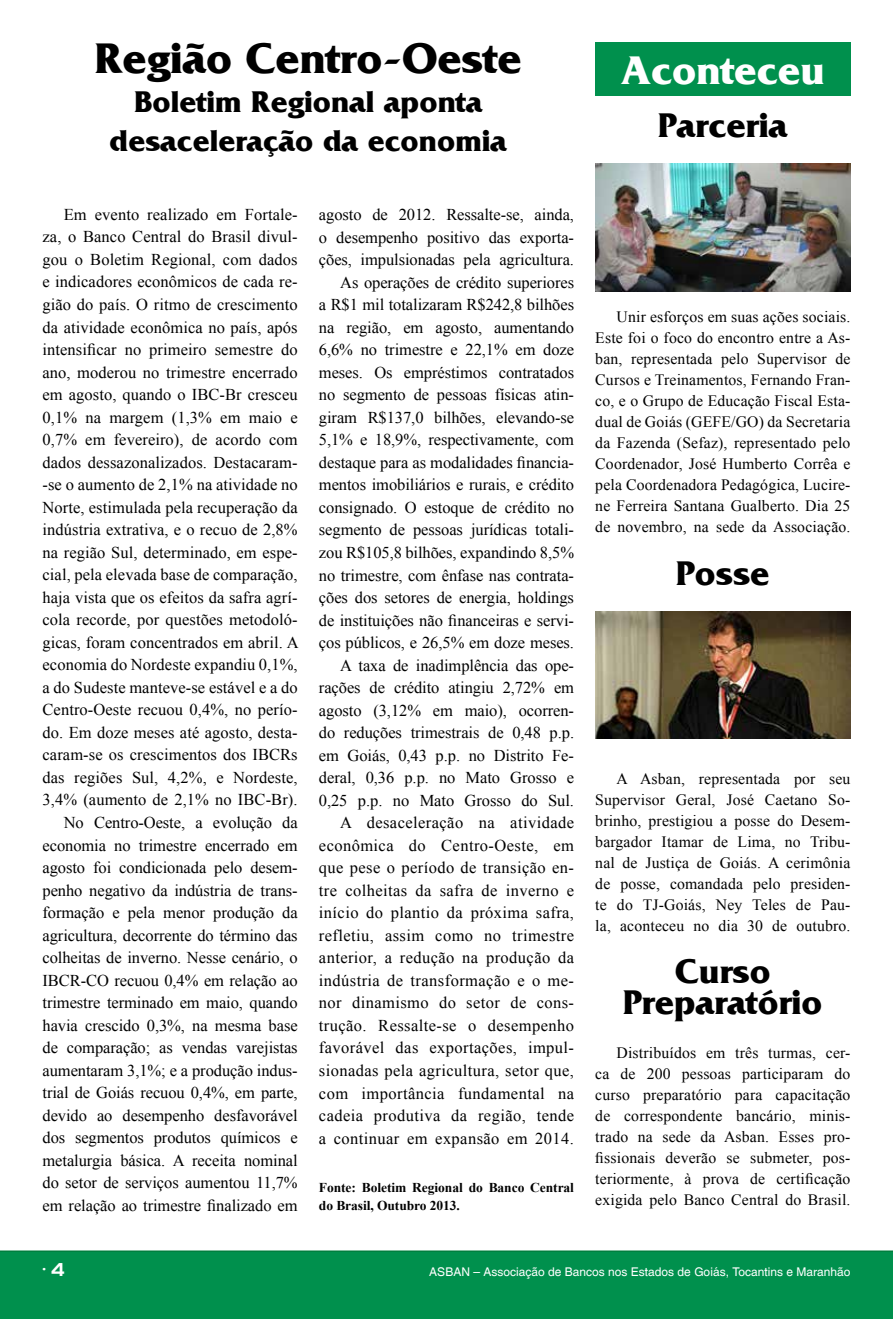
<style>
.page{position:relative;width:893px;height:1319px;background:#fff}
.page>*{position:absolute;margin:0;border:0;box-sizing:border-box;transform-origin:0 0}
.t1{font:700 45px "France";color:#000}
.t2{font:700 42px "France";color:#fff}
.t3{font:700 36px/31.5px "France";color:#000;text-align:center}
.t4{font:700 31.5px/39px "France";color:#000;text-align:center}
.t5{font:18px "Aero Regular SWFTE";color:#fff}
.t6{font:16.5px/22.5px "Times New Roman";letter-spacing:-.005em;color:#000;text-align:right}
.t7{font:15.75px/21px "Times New Roman";letter-spacing:.01em;color:#000;text-align:justify}
.t8{font:700 13.5px/18px "Times New Roman";letter-spacing:-.005em;color:#000}
.t9{font:12px "Switzerland Plain";color:#fff}
</style>
<div class="page">
<div style="left:0;top:1250px;width:893px;height:68px;background:#00904d"></div>
<hr style="left:0;top:1250px;width:893px;height:1px;background:#007f3e">
<div style="left:595px;top:43px;width:255px;height:53px;background:#00904d"></div>
<img style="left:595px;top:611px;width:255px;height:127px">
<img style="left:595px;top:164px;width:255px;height:127px">
<h1 class="t1" style="left:95px;top:33px;width:429px">Região Centro-Oeste</h1>
<h3 class="t4" style="left:110px;top:82px;width:399px">Boletim Regional aponta desaceleração da economia</h3>
<p class="t6" style="left:43px;top:203px;width:258px">Em evento realizado em Fortale&shy;za, o Banco Central do Brasil divul&shy;gou o Boletim Regional, com dados e indicadores econômicos de cada re&shy;gião do país. O ritmo de crescimento da atividade econômica no país, após intensificar no primeiro semestre do ano, moderou no trimestre encerrado em agosto, quando o IBC-Br cresceu 0,1% na margem (1,3% em maio e 0,7% em fevereiro), de acordo com dados dessazonalizados. Destacaram--se o aumento de 2,1% na atividade no Norte, estimulada pela recuperação da indústria extrativa, e o recuo de 2,8% na região Sul, determinado, em espe&shy;cial, pela elevada base de comparação, haja vista que os efeitos da safra agrí&shy;cola recorde, por questões metodoló&shy;gicas, foram concentrados em abril. A economia do Nordeste expandiu 0,1%, a do Sudeste manteve-se estável e a do Centro-Oeste recuou 0,4%, no perío&shy;do. Em doze meses até agosto, desta&shy;caram-se os crescimentos dos IBCRs das regiões Sul, 4,2%, e Nordeste, 3,4% (aumento de 2,1% no IBC-Br).<br>No Centro-Oeste, a evolução da economia no trimestre encerrado em agosto foi condicionada pelo desem&shy;penho negativo da indústria de trans&shy;formação e pela menor produção da agricultura, decorrente do término das colheitas de inverno. Nesse cenário, o IBCR-CO recuou 0,4% em relação ao trimestre terminado em maio, quando havia crescido 0,3%, na mesma base de comparação; as vendas varejistas aumentaram 3,1%; e a produção indus&shy;trial de Goiás recuou 0,4%, em parte, devido ao desempenho desfavorável dos segmentos produtos químicos e metalurgia básica. A receita nominal do setor de serviços aumentou 11,7% em relação ao trimestre finalizado em</p>
<p class="t6" style="left:319px;top:203px;width:257px">agosto de 2012. Ressalte-se, ainda, o desempenho positivo das exporta&shy;ções, impulsionadas pela agricultura.<br>As operações de crédito superiores<br>a R$1 mil totalizaram R$242,8 bilhões na região, em agosto, aumentando 6,6% no trimestre e 22,1% em doze meses. Os empréstimos contratados no segmento de pessoas físicas atin&shy;giram R$137,0 bilhões, elevando-se 5,1% e 18,9%, respectivamente, com destaque para as modalidades financia&shy;mentos imobiliários e rurais, e crédito consignado. O estoque de crédito no segmento de pessoas jurídicas totali&shy;zou R$105,8 bilhões, expandindo 8,5% no trimestre, com ênfase nas contrata&shy;ções dos setores de energia, holdings de instituições não financeiras e servi&shy;ços públicos, e 26,5% em doze meses.<br>A taxa de inadimplência das ope&shy;rações de crédito atingiu 2,72% em agosto (3,12% em maio), ocorren&shy;do reduções trimestrais de 0,48 p.p. em Goiás, 0,43 p.p. no Distrito Fe&shy;deral, 0,36 p.p. no Mato Grosso e 0,25 p.p. no Mato Grosso do Sul.<br>A desaceleração na atividade econômica do Centro-Oeste, em que pese o período de transição en&shy;tre colheitas da safra de inverno e início do plantio da próxima safra, refletiu, assim como no trimestre anterior, a redução na produção da indústria de transformação e o me&shy;nor dinamismo do setor de cons&shy;trução. Ressalte-se o desempenho favorável das exportações, impul&shy;sionadas pela agricultura, setor que, com importância fundamental na cadeia produtiva da região, tende a continuar em expansão em 2014.</p>
<p class="t8" style="left:319px;top:1178px;width:257px">Fonte: Boletim Regional do Banco Central do Brasil, Outubro 2013.</p>
<h2 class="t2" style="left:621px;top:46px;width:206px">Aconteceu</h2>
<h3 class="t3" style="left:658px;top:109px;width:131px">Parceria</h3>
<p class="t7" style="left:595px;top:305px;width:257px;text-indent:21px">Unir esforços em suas ações sociais.<br>Este foi o foco do encontro entre a As&shy;ban, representada pelo Supervisor de Cursos e Treinamentos, Fernando Fran&shy;co, e o Grupo de Educação Fiscal Esta&shy;dual de Goiás (GEFE/GO) da Secretaria da Fazenda (Sefaz), representado pelo Coordenador, José Humberto Corrêa e pela Coordenadora Pedagógica, Lucire&shy;ne Ferreira Santana Gualberto. Dia 25 de novembro, na sede da Associação.</p>
<h3 class="t3" style="left:676px;top:557px;width:95px">Posse</h3>
<p class="t7" style="left:595px;top:767px;width:257px;text-indent:21px">A Asban, representada por seu Supervisor Geral, José Caetano So&shy;brinho, prestigiou a posse do Desem&shy;bargador Itamar de Lima, no Tribu&shy;nal de Justiça de Goiás. A cerimônia de posse, comandada pelo presiden&shy;te do TJ-Goiás, Ney Teles de Pau&shy;la, aconteceu no dia 30 de outubro.</p>
<h3 class="t3" style="left:623px;top:954px;width:201px">Curso<br>Preparatório</h3>
<p class="t7" style="left:595px;top:1041px;width:257px;text-indent:21px">Distribuídos em três turmas, cer&shy;ca de 200 pessoas participaram do curso preparatório para capacitação de correspondente bancário, minis&shy;trado na sede da Asban. Esses pro&shy;fissionais deverão se submeter, pos&shy;teriormente, à prova de certificação exigida pelo Banco Central do Brasil.</p>
<p class="t5" style="left:43px;top:1258px;width:24px">• 4</p>
<p class="t9" style="left:429px;top:1264px;width:423px">ASBAN – Associação de Bancos nos Estados de Goiás, Tocantins e Maranhão</p>
</div>
